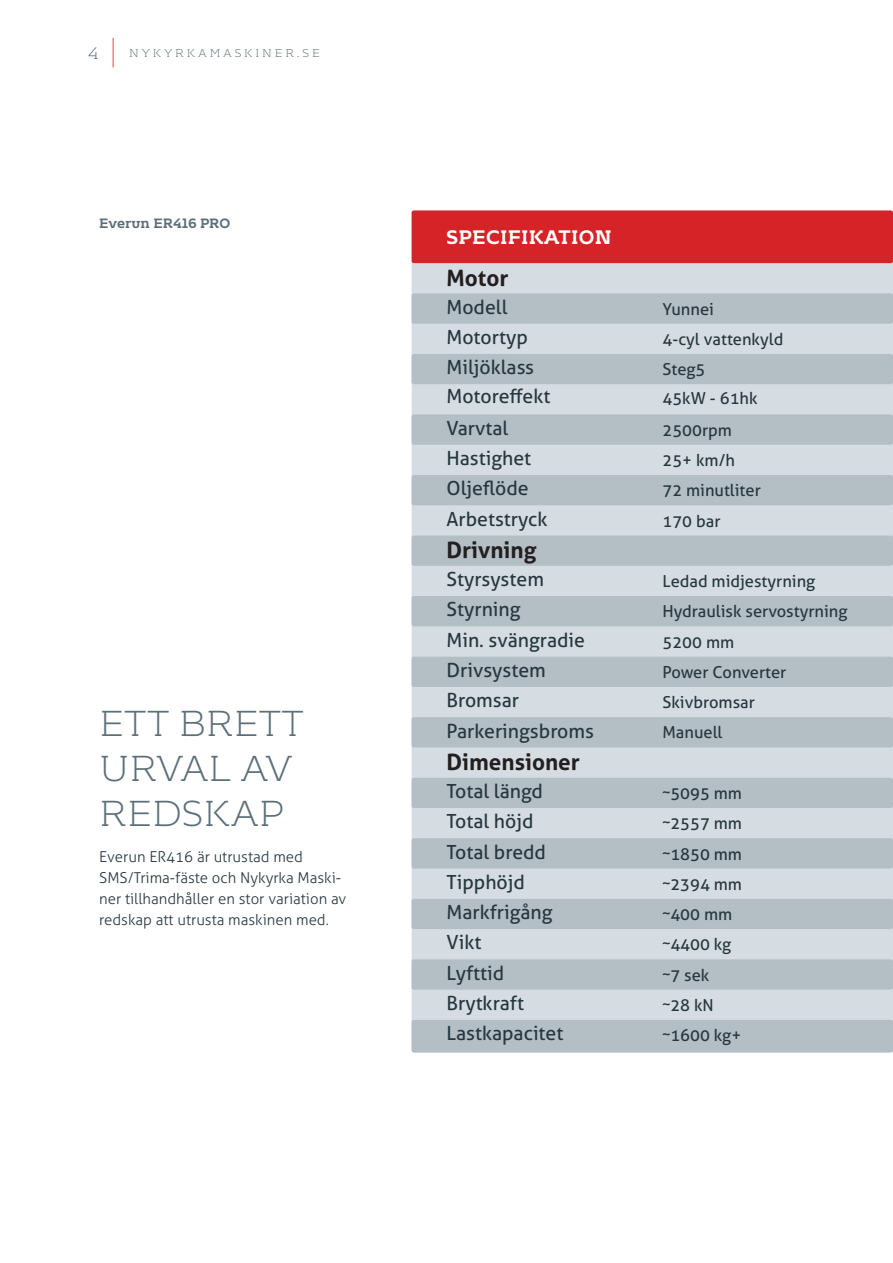
<style>
.page{position:relative;width:893px;height:1263px;background:#fff}
.page>*{position:absolute;margin:0;border:0;box-sizing:border-box;transform-origin:0 0}
.t1{font:300 36px/45px "Kontrapunkt Bob";color:#5c6f78}
.Product_text{font:700 22.5px "Aller";color:#231f20}
.Product_text-2{font:19.5px "Aller";color:#27373f}
.Header_small{font:700 19.5px "Kontrapunkt Bob";letter-spacing:.02em;color:#fff}
.Product_text-3{font:16.5px "Aller";color:#27373f}
.Website_address___page_no{font:300 16.5px "Kontrapunkt Bob";color:#5c6f78}
.Text{font:300 15px/21px "Aller";color:#27373f}
.Picture_text{font:700 13.5px "Kontrapunkt Bob";color:#5c6f78}
.Website_address_small{font:300 11.25px "Kontrapunkt Bob";letter-spacing:.25em;color:#5c6f78}
</style>
<div class="page">
<div style="left:412px;top:210px;width:481px;height:842px;background:#d6dde2;border-radius:2px"></div>
<div style="left:412px;top:210px;width:481px;height:53px;background:#d62327;border-radius:2px"></div>
<div style="left:412px;top:293px;width:481px;height:31px;background:#b3bec5;border-radius:2px"></div>
<div style="left:412px;top:354px;width:481px;height:30px;background:#b3bec5;border-radius:2px"></div>
<div style="left:412px;top:414px;width:481px;height:31px;background:#b3bec5;border-radius:2px"></div>
<div style="left:412px;top:475px;width:481px;height:30px;background:#b3bec5;border-radius:2px"></div>
<div style="left:412px;top:535px;width:481px;height:31px;background:#b3bec5;border-radius:2px"></div>
<div style="left:412px;top:596px;width:481px;height:30px;background:#b3bec5;border-radius:2px"></div>
<div style="left:412px;top:657px;width:481px;height:30px;background:#b3bec5;border-radius:2px"></div>
<div style="left:412px;top:717px;width:481px;height:30px;background:#b3bec5;border-radius:2px"></div>
<div style="left:412px;top:778px;width:481px;height:30px;background:#b3bec5;border-radius:2px"></div>
<div style="left:412px;top:838px;width:481px;height:30px;background:#b3bec5;border-radius:2px"></div>
<div style="left:412px;top:899px;width:481px;height:30px;background:#b3bec5;border-radius:2px"></div>
<div style="left:412px;top:959px;width:481px;height:31px;background:#b3bec5;border-radius:2px"></div>
<div style="left:412px;top:1020px;width:481px;height:32px;background:#b3bec5;border-radius:2px"></div>
<svg style="left:113px;top:38px;width:1px;height:29px"></svg>
<p class="Website_address___page_no" style="left:88px;top:44px;width:12px">4</p>
<p class="Website_address_small" style="left:129px;top:47px;width:192px">NYKYRKAMASKINER.SE</p>
<p class="Picture_text" style="left:99px;top:216px;width:133px">Everun ER416 PRO</p>
<p class="t1" style="left:99px;top:702px;width:206px">ETT BRETT<br>URVAL AV<br>REDSKAP</p>
<p class="Text" style="left:99px;top:846px;width:249px">Everun ER416 är utrustad med SMS/Trima-fäste och Nykyrka Maski&shy;ner tillhandhåller en stor variation av redskap att utrusta maskinen med.</p>
<p class="Header_small" style="left:446px;top:226px;width:167px">SPECIFIKATION</p>
<p class="Product_text" style="left:446px;top:264px;width:64px">Motor</p>
<p class="Product_text-2" style="left:446px;top:295px;width:63px">Modell</p>
<p class="Product_text-3" style="left:662px;top:299px;width:53px">Yunnei</p>
<p class="Product_text-2" style="left:446px;top:325px;width:83px">Motortyp</p>
<p class="Product_text-3" style="left:662px;top:329px;width:122px">4-cyl vattenkyld</p>
<p class="Product_text-2" style="left:446px;top:355px;width:89px">Miljöklass</p>
<p class="Product_text-3" style="left:662px;top:359px;width:45px">Steg5</p>
<p class="Product_text-2" style="left:446px;top:384px;width:105px">Motoreffekt</p>
<p class="Product_text-3" style="left:662px;top:388px;width:97px">45kW - 61hk</p>
<p class="Product_text-3" style="left:662px;top:420px;width:71px">2500rpm</p>
<p class="Product_text-3" style="left:662px;top:450px;width:74px">25+ km/h</p>
<p class="Product_text-3" style="left:662px;top:480px;width:100px">72 minutliter</p>
<p class="Product_text-3" style="left:662px;top:511px;width:60px">170 bar</p>
<p class="Product_text-2" style="left:446px;top:417px;width:63px">Varvtal</p>
<p class="Product_text-2" style="left:446px;top:446px;width:86px">Hastighet</p>
<p class="Product_text-2" style="left:446px;top:476px;width:84px">Oljeflöde</p>
<p class="Product_text-2" style="left:446px;top:507px;width:103px">Arbetstryck</p>
<p class="Product_text" style="left:446px;top:536px;width:91px">Drivning</p>
<p class="Product_text-2" style="left:446px;top:567px;width:99px">Styrsystem</p>
<p class="Product_text-2" style="left:446px;top:598px;width:76px">Styrning</p>
<p class="Product_text-2" style="left:446px;top:628px;width:140px">Min. svängradie</p>
<p class="Product_text-2" style="left:446px;top:658px;width:101px">Drivsystem</p>
<p class="Product_text-2" style="left:446px;top:688px;width:74px">Bromsar</p>
<p class="Product_text-2" style="left:446px;top:719px;width:149px">Parkeringsbroms</p>
<p class="Product_text" style="left:446px;top:748px;width:135px">Dimensioner</p>
<p class="Product_text-2" style="left:446px;top:779px;width:98px">Total längd</p>
<p class="Product_text-2" style="left:446px;top:809px;width:89px">Total höjd</p>
<p class="Product_text-2" style="left:446px;top:840px;width:101px">Total bredd</p>
<p class="Product_text-2" style="left:446px;top:870px;width:80px">Tipphöjd</p>
<p class="Product_text-2" style="left:446px;top:900px;width:108px">Markfrigång</p>
<p class="Product_text-2" style="left:446px;top:931px;width:36px">Vikt</p>
<p class="Product_text-2" style="left:446px;top:961px;width:59px">Lyfttid</p>
<p class="Product_text-2" style="left:446px;top:991px;width:79px">Brytkraft</p>
<p class="Product_text-2" style="left:446px;top:1021px;width:118px">Lastkapacitet</p>
<p class="Product_text-3" style="left:662px;top:571px;width:154px">Ledad midjestyrning</p>
<p class="Product_text-3" style="left:662px;top:601px;width:187px">Hydraulisk servostyrning</p>
<p class="Product_text-3" style="left:662px;top:632px;width:73px">5200 mm</p>
<p class="Product_text-3" style="left:662px;top:662px;width:125px">Power Converter</p>
<p class="Product_text-3" style="left:662px;top:692px;width:94px">Skivbromsar</p>
<p class="Product_text-3" style="left:662px;top:723px;width:62px">Manuell</p>
<p class="Product_text-3" style="left:662px;top:783px;width:81px">~5095 mm</p>
<p class="Product_text-3" style="left:662px;top:813px;width:81px">~2557 mm</p>
<p class="Product_text-3" style="left:662px;top:844px;width:81px">~1850 mm</p>
<p class="Product_text-3" style="left:662px;top:874px;width:81px">~2394 mm</p>
<p class="Product_text-3" style="left:662px;top:904px;width:71px">~400 mm</p>
<p class="Product_text-3" style="left:662px;top:934px;width:70px">~4400 kg</p>
<p class="Product_text-3" style="left:662px;top:965px;width:48px">~7 sek</p>
<p class="Product_text-3" style="left:662px;top:995px;width:53px">~28 kN</p>
<p class="Product_text-3" style="left:662px;top:1025px;width:80px">~1600 kg+</p>
</div>
